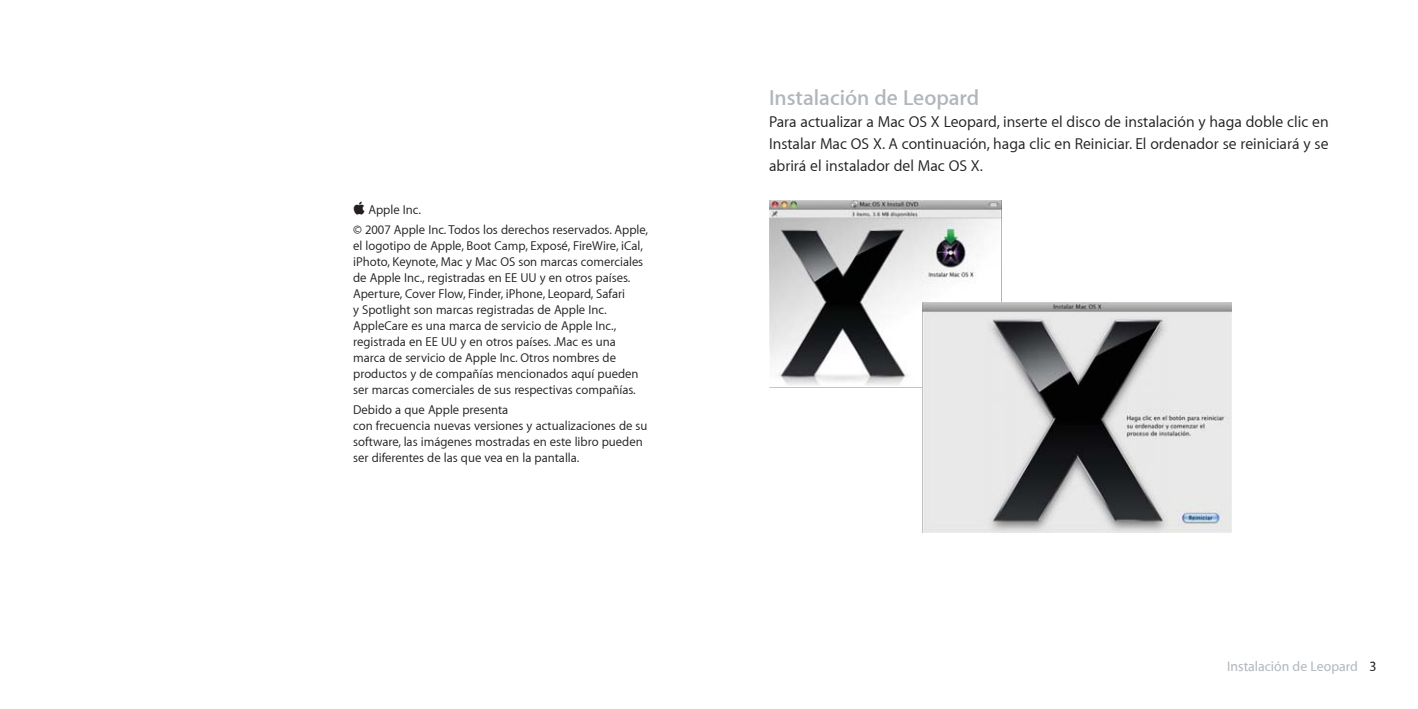
<style>
.page{position:relative;width:1418px;height:709px;background:#fff}
.page>*{position:absolute;margin:0;border:0;box-sizing:border-box;transform-origin:0 0}
.t1{font:600 22px "Myriad Set";color:#b0b6bb}
.t2{font:16px/22px "Myriad Set Text";color:#231f20;text-align:justify}
.t3{font:500 14px "Myriad Set";color:#b0b6bb}
.t4{font:13px/16px "Myriad Set Text";color:#231f20}
.s1{color:#231f20}
</style>
<div class="page">
<img style="left:769px;top:200px;width:232px;height:186px">
<img style="left:922px;top:302px;width:309px;height:231px">
<p class="t4" style="left:353px;top:200px;width:296px;line-height:20px;text-indent:15px">Apple Inc.<br>© 2007 Apple Inc. Todos los derechos reservados. Apple,</p>
<p class="t4" style="left:353px;top:238px;width:291px">el logotipo de Apple, Boot Camp, Exposé, FireWire, iCal, iPhoto, Keynote, Mac y Mac OS son marcas comerciales de Apple Inc., registradas en EE UU y en otros países.<br>Aperture, Cover Flow, Finder, iPhone, Leopard, Safari<br>y Spotlight son marcas registradas de Apple Inc.<br>AppleCare es una marca de servicio de Apple Inc., registrada en EE UU y en otros países. .Mac es una marca de servicio de Apple Inc. Otros nombres de productos y de compañías mencionados aquí pueden ser marcas comerciales de sus respectivas compañías.</p>
<p class="t4" style="left:353px;top:402px;width:296px">Debido a que Apple presenta<br>con frecuencia nuevas versiones y actualizaciones de su software, las imágenes mostradas en este libro pueden ser diferentes de las que vea en la pantalla.</p>
<h1 class="t1" style="left:769px;top:87px;width:212px">Instalación de Leopard</h1>
<p class="t2" style="left:769px;top:112px;width:561px">Para actualizar a Mac OS X Leopard, inserte el disco de instalación y haga doble clic en Instalar Mac OS X. A continuación, haga clic en Reiniciar. El ordenador se reiniciará y se abrirá el instalador del Mac OS X.</p>
<p class="t3" style="left:1227px;top:659px;width:151px">Instalación de Leopard <span class="s1">3</span></p>
</div>
